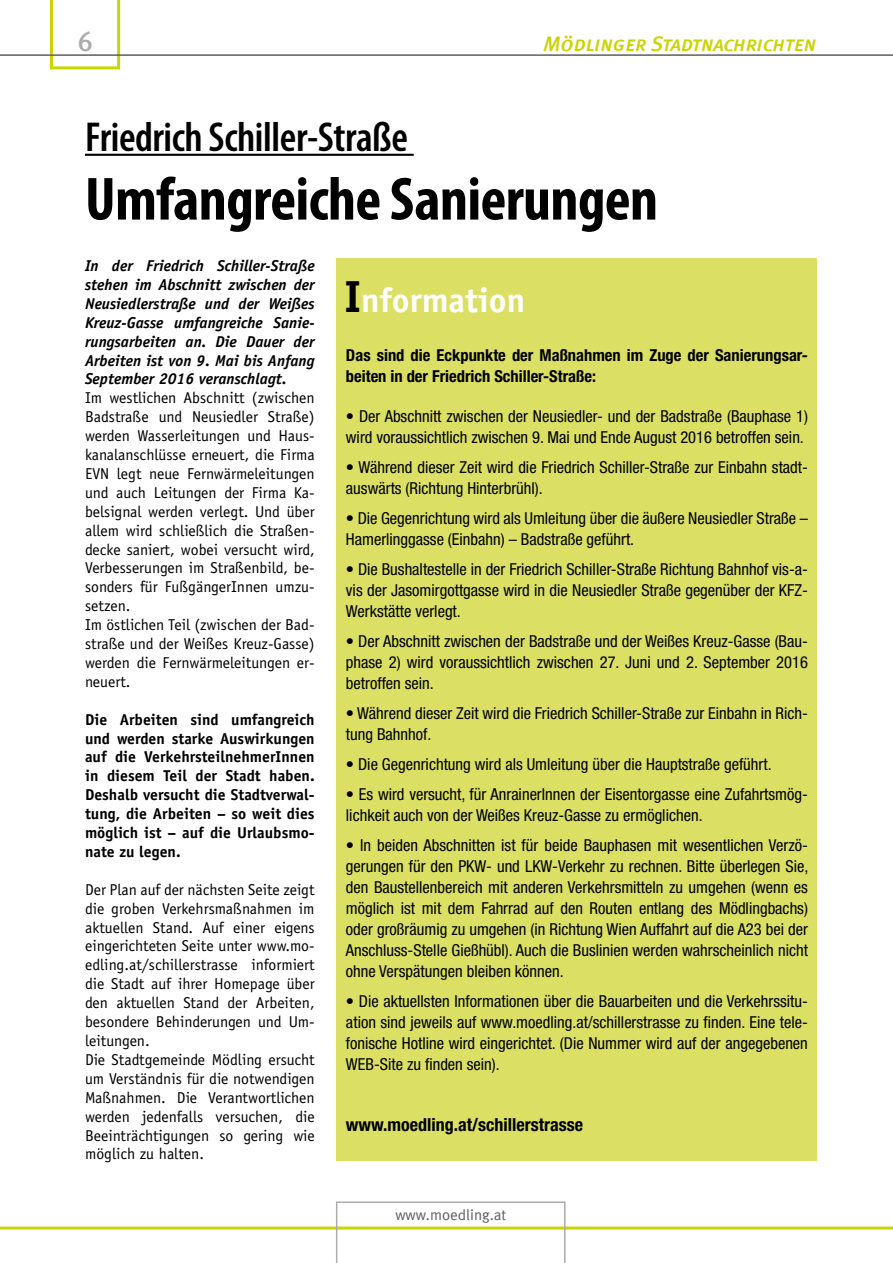
<style>
.page{position:relative;width:893px;height:1263px;background:#fff}
.page>*{position:absolute;margin:0;border:0;box-sizing:border-box;transform-origin:0 0}
.t1{font:700 condensed 61.5px "Myriad Pro";letter-spacing:-.01em;color:#000}
.t2{font:600 condensed 42px "Myriad Pro";letter-spacing:-.01em;color:#000}
.t3{font:700 34.5px "Officina Sans";color:#fff}
.t4{font:28.05px "Meta Medium LF";color:#ababac;scale:.96 1}
.t5{font:21px "Meta Medium Italic Caps";letter-spacing:-.01em;color:#cad400}
.t6{font:700 condensed 18px "Helvetica Neue LT Std";color:#000}
.t7{font:condensed 16.5px/21px "Helvetica Neue LT Std";color:#000}
.t8{font:700 condensed 16.5px/21px "Helvetica Neue LT Std";color:#000}
.t9{font:15.75px/18.9px "Officina Sans";color:#000}
.t10{font:700 15.75px/18.9px "Officina Sans";color:#000;text-align:justify}
.t11{font:italic 700 15.75px/18.9px "Officina Sans";color:#000;text-align:justify}
.t12{font:15px "Meta Normal";color:#5f5e5e}
.s1{font-size:45px;color:#000}
</style>
<div class="page">
<div style="left:336px;top:259px;width:480px;height:902px;background:#dbdf64"></div>
<svg style="left:50px;top:0;width:70px;height:69px"></svg>
<hr style="left:0;top:54px;width:893px;height:2px;background:#5f5e5e">
<hr style="left:0;top:1226px;width:893px;height:3px;background:#cad400">
<svg style="left:336px;top:1201px;width:230px;height:62px"></svg>
<hr style="left:85px;top:154px;width:329px;height:2px;background:#000">
<h3 class="t4" style="left:78px;top:25px;width:17px">6</h3>
<p class="t5" style="left:543px;top:31px;width:275px">Mödlinger Stadtnachrichten</p>
<h2 class="t2" style="left:85px;top:114px;width:324px">Friedrich Schiller-Straße</h2>
<h1 class="t1" style="left:85px;top:161px;width:575px">Umfangreiche Sanierungen</h1>
<p class="t11" style="left:85px;top:256px;width:231px">In der Friedrich Schiller-Straße stehen im Abschnitt zwischen der Neusiedlerstraße und der Weißes Kreuz-Gasse umfangreiche Sanie&shy;rungsarbeiten an. Die Dauer der Arbeiten ist von 9. Mai bis Anfang September 2016 veranschlagt.</p>
<p class="t9" style="left:85px;top:389px;width:231px">Im westlichen Abschnitt (zwischen<br>Badstraße und Neusiedler Straße) werden Wasserleitungen und Haus&shy;kanalanschlüsse erneuert, die Firma<br>EVN legt neue Fernwärmeleitungen und auch Leitungen der Firma Ka&shy;belsignal werden verlegt. Und über allem wird schließlich die Straßen&shy;decke saniert, wobei versucht wird,<br>Verbesserungen im Straßenbild, be&shy;sonders für FußgängerInnen umzu&shy;setzen.<br>Im östlichen Teil (zwischen der Bad&shy;straße und der Weißes Kreuz-Gasse) werden die Fernwärmeleitungen er&shy;neuert.</p>
<p class="t10" style="left:85px;top:710px;width:231px">Die Arbeiten sind umfangreich und werden starke Auswirkungen auf die VerkehrsteilnehmerInnen in diesem Teil der Stadt haben.<br>Deshalb versucht die Stadtverwal&shy;tung, die Arbeiten – so weit dies möglich ist – auf die Urlaubsmo&shy;nate zu legen.</p>
<p class="t9" style="left:85px;top:880px;width:231px">Der Plan auf der nächsten Seite zeigt die groben Verkehrsmaßnahmen im aktuellen Stand. Auf einer eigens eingerichteten Seite unter www.mo&shy;edling.at/schillerstrasse informiert die Stadt auf ihrer Homepage über den aktuellen Stand der Arbeiten, besondere Behinderungen und Um&shy;leitungen.<br>Die Stadtgemeinde Mödling ersucht um Verständnis für die notwendigen<br>Maßnahmen. Die Verantwortlichen werden jedenfalls versuchen, die<br>Beeinträchtigungen so gering wie möglich zu halten.</p>
<h3 class="t3" style="left:344px;top:279px;width:182px"><span class="s1">I</span>nformation</h3>
<p class="t8" style="left:346px;top:344px;width:463px">Das sind die Eckpunkte der Maßnahmen im Zuge der Sanierungsar&shy;beiten in der Friedrich Schiller-Straße:</p>
<p class="t7" style="left:346px;top:406px;width:463px">• Der Abschnitt zwischen der Neusiedler- und der Badstraße (Bauphase 1) wird voraussichtlich zwischen 9. Mai und Ende August 2016 betroffen sein.</p>
<p class="t7" style="left:346px;top:457px;width:464px">• Während dieser Zeit wird die Friedrich Schiller-Straße zur Einbahn stadt&shy;auswärts (Richtung Hinterbrühl).</p>
<p class="t7" style="left:346px;top:508px;width:463px">• Die Gegenrichtung wird als Umleitung über die äußere Neusiedler Straße –<br>Hamerlinggasse (Einbahn) – Badstraße geführt.</p>
<p class="t7" style="left:346px;top:559px;width:463px;text-align:justify">• Die Bushaltestelle in der Friedrich Schiller-Straße Richtung Bahnhof vis-a&shy;vis der Jasomirgottgasse wird in die Neusiedler Straße gegenüber der KFZ-Werkstätte verlegt.</p>
<p class="t7" style="left:346px;top:631px;width:464px;text-align:justify">• Der Abschnitt zwischen der Badstraße und der Weißes Kreuz-Gasse (Bau&shy;phase 2) wird voraussichtlich zwischen 27. Juni und 2. September 2016 betroffen sein.</p>
<p class="t7" style="left:346px;top:703px;width:463px">• Während dieser Zeit wird die Friedrich Schiller-Straße zur Einbahn in Rich&shy;tung Bahnhof.</p>
<p class="t7" style="left:346px;top:754px;width:427px">• Die Gegenrichtung wird als Umleitung über die Hauptstraße geführt.</p>
<p class="t7" style="left:346px;top:784px;width:463px">• Es wird versucht, für AnrainerInnen der Eisentorgasse eine Zufahrtsmög&shy;lichkeit auch von der Weißes Kreuz-Gasse zu ermöglichen.</p>
<p class="t7" style="left:346px;top:835px;width:464px;text-align:justify">• In beiden Abschnitten ist für beide Bauphasen mit wesentlichen Verzö&shy;gerungen für den PKW- und LKW-Verkehr zu rechnen. Bitte überlegen Sie, den Baustellenbereich mit anderen Verkehrsmitteln zu umgehen (wenn es möglich ist mit dem Fahrrad auf den Routen entlang des Mödlingbachs) oder großräumig zu umgehen (in Richtung Wien Auffahrt auf die A23 bei der Anschluss-Stelle Gießhübl). Auch die Buslinien werden wahrscheinlich nicht ohne Verspätungen bleiben können.</p>
<p class="t7" style="left:346px;top:991px;width:464px;text-align:justify">• Die aktuellsten Informationen über die Bauarbeiten und die Verkehrssitu&shy;ation sind jeweils auf www.moedling.at/schillerstrasse zu finden. Eine tele&shy;fonische Hotline wird eingerichtet. (Die Nummer wird auf der angegebenen WEB-Site zu finden sein).</p>
<p class="t6" style="left:346px;top:1114px;width:239px">www.moedling.at/schillerstrasse</p>
<p class="t12" style="left:395px;top:1206px;width:112px">www.moedling.at</p>
</div>
